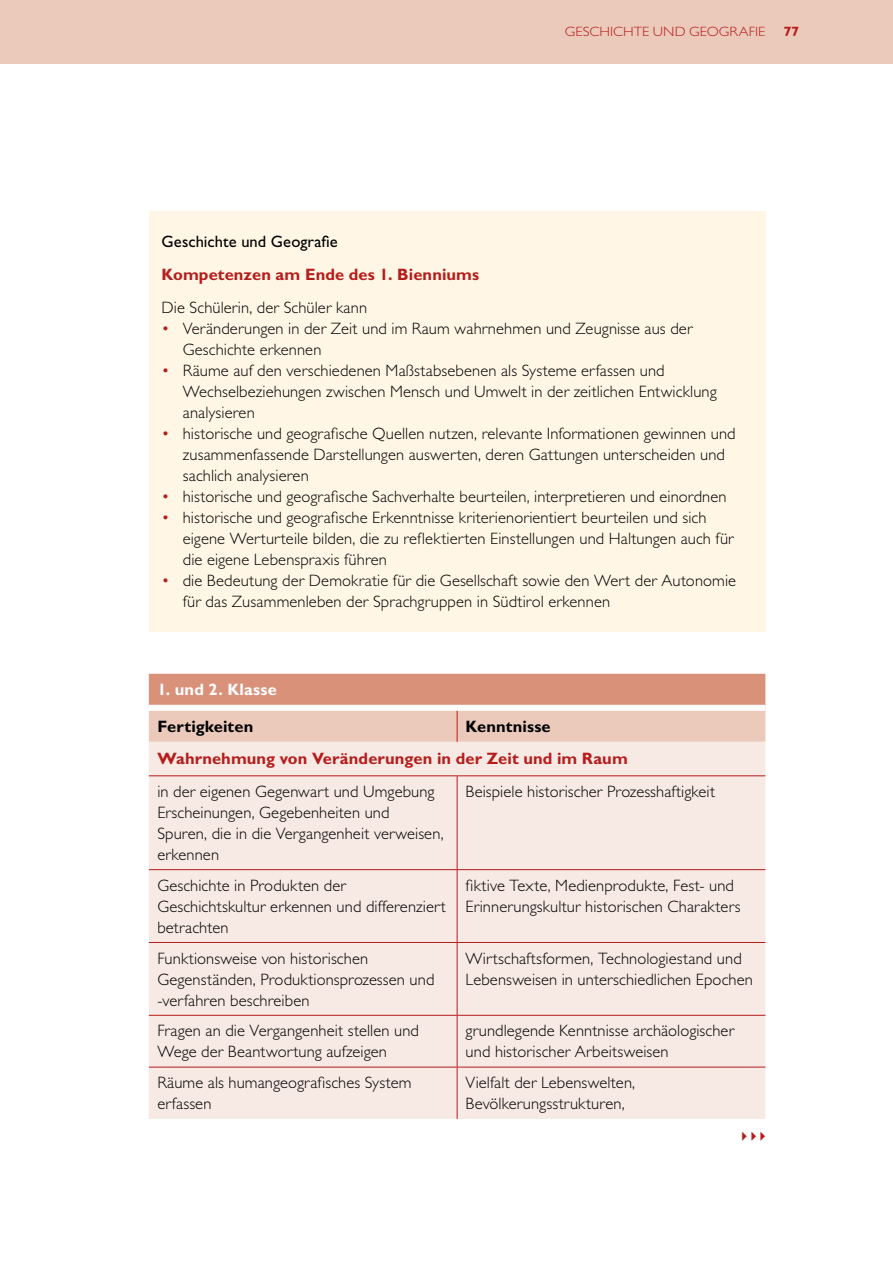
<style>
.page{position:relative;width:893px;height:1263px;background:#fff}
.page>*{position:absolute;margin:0;border:0;box-sizing:border-box;transform-origin:0 0}
.t1{font:300 16.5px/21px "Gill Sans Std";letter-spacing:.01em;color:#000}
.t2{font:700 16.5px "Gill Sans Std";letter-spacing:.005em;color:#b51d1c}
.t3{font:16.5px "Gill Sans Std";letter-spacing:.005em;color:#000}
.t4{font:700 16.5px "Gill Sans Std";letter-spacing:.005em;color:#000}
.t5{font:700 16.5px "Gill Sans Std";letter-spacing:.015em;color:#fff}
.t6{font:300 13.5px "Gill Sans Std";color:#b51d1c;scale:1.09 1}
.t7{font:700 13.5px "Gill Sans Std";color:#b51d1c;scale:1.09 1}
.s1{color:#b51d1c}
</style>
<div class="page">
<div style="left:0;top:0;width:893px;height:64px;background:#eccabb"></div>
<div style="left:149px;top:212px;width:616px;height:420px;background:#fff6e5"></div>
<svg style="left:149px;top:674px;width:616px;height:68px;background:#e2ae9b"></svg>
<div style="left:149px;top:742px;width:616px;height:377px;background:#f7e9e3"></div>
<div style="left:149px;top:705px;width:308px;height:6px;background:#fff"></div>
<div style="left:457px;top:705px;width:308px;height:6px;background:#fff"></div>
<hr style="left:457px;top:711px;width:1px;height:31px;background:#b51d1c">
<hr style="left:149px;top:775px;width:308px;height:1px;background:#b51d1c">
<hr style="left:457px;top:775px;width:308px;height:1px;background:#b51d1c">
<hr style="left:457px;top:776px;width:1px;height:93px;background:#b51d1c">
<hr style="left:149px;top:869px;width:308px;height:1px;background:#b51d1c">
<hr style="left:457px;top:869px;width:308px;height:1px;background:#b51d1c">
<hr style="left:457px;top:870px;width:1px;height:72px;background:#b51d1c">
<hr style="left:149px;top:942px;width:308px;height:1px;background:#b51d1c">
<hr style="left:457px;top:942px;width:308px;height:1px;background:#b51d1c">
<hr style="left:457px;top:943px;width:1px;height:72px;background:#b51d1c">
<hr style="left:149px;top:1015px;width:308px;height:1px;background:#b51d1c">
<hr style="left:457px;top:1015px;width:308px;height:1px;background:#b51d1c">
<hr style="left:457px;top:1016px;width:1px;height:51px;background:#b51d1c">
<hr style="left:149px;top:1067px;width:308px;height:1px;background:#b51d1c">
<hr style="left:457px;top:1067px;width:308px;height:1px;background:#b51d1c">
<hr style="left:457px;top:1067px;width:1px;height:52px;background:#b51d1c">
<p class="t6" style="left:565px;top:24px;width:185px">Geschichte u nd Geografie</p>
<p class="t7" style="left:783px;top:24px;width:16px">77</p>
<p class="t3" style="left:162px;top:232px;width:178px">Geschichte und Geografie</p>
<p class="t2" style="left:162px;top:265px;width:319px">Kompetenzen am Ende des 1. Bienniums</p>
<p class="t1" style="left:162px;top:297px;width:207px">Die Schülerin, der Schüler kann</p>
<p class="t1" style="left:183px;top:318px;width:511px;text-indent:-21px"><span class="s1">•</span> Veränderungen in der Zeit und im Raum wahrnehmen und Zeugnisse aus der<br>Geschichte erkennen</p>
<p class="t1" style="left:183px;top:360px;width:535px;text-indent:-21px"><span class="s1">•</span> Räume auf den verschiedenen M aßstabsebenen als Systeme erfassen und<br>Wechselbeziehungen zwischen M ensch und Umwelt in der zeitlichen Entwicklung analysieren</p>
<p class="t1" style="left:183px;top:423px;width:554px;text-indent:-21px"><span class="s1">•</span> historische und geografische Quellen nutzen, relevante I nformationen gewinnen und zusammenfassende Darstellungen auswerten, deren Gattungen unterscheiden und sachlich analysieren</p>
<p class="t1" style="left:162px;top:486px;width:566px"><span class="s1">•</span> historische und geografische Sachverhalte beurteilen, interpretieren und einordnen</p>
<p class="t1" style="left:183px;top:507px;width:552px;text-indent:-21px"><span class="s1">•</span> historische und geografische Erkenntnisse kriterienorientiert beurteilen und sich eigene Werturteile bilden, die zu reflektierten Einstellungen und Haltungen auch für die eigene Lebenspraxis führen</p>
<p class="t1" style="left:183px;top:570px;width:555px;text-indent:-21px"><span class="s1">•</span> die Bedeutung der Demokratie für die Gesellschaft sowie den Wert der Autonomie für das Zusammenleben der Sprachgruppen in Südtirol erkennen</p>
<p class="t5" style="left:157px;top:679px;width:121px">1. und 2. Klasse</p>
<p class="t4" style="left:157px;top:716px;width:97px">Fertigkeiten</p>
<p class="t4" style="left:466px;top:716px;width:87px">Kenntnisse</p>
<p class="t2" style="left:157px;top:749px;width:472px">Wahrnehmung von Veränderungen in der Zeit und im Raum</p>
<p class="t1" style="left:157px;top:781px;width:288px">in der eigenen Gegenwart und Umgebung<br>Erscheinungen, Gegebenheiten und<br>Spuren, die in die Vergangenheit verweisen, erkennen</p>
<p class="t1" style="left:466px;top:781px;width:251px">Beispiele historischer Prozesshaftigkeit</p>
<p class="t1" style="left:157px;top:875px;width:290px">Geschichte in Produkten der<br>Geschichtskultur erkennen und differenziert betrachten</p>
<p class="t1" style="left:466px;top:875px;width:276px">fiktive Texte, M edienprodukte, Fest- und<br>Erinnerungskultur historischen Charakters</p>
<p class="t1" style="left:157px;top:948px;width:279px">Funktionsweise von historischen<br>Gegenständen, Produktionsprozessen und -verfahren beschreiben</p>
<p class="t1" style="left:466px;top:948px;width:289px">Wirtschaftsformen, Technologiestand und<br>Lebensweisen in unterschiedlichen Epochen</p>
<p class="t1" style="left:157px;top:1020px;width:263px">Fragen an die Vergangenheit stellen und<br>Wege der Beantwortung aufzeigen</p>
<p class="t1" style="left:466px;top:1020px;width:270px">grundlegende Kenntnisse archäologischer und historischer Arbeitsweisen</p>
<p class="t1" style="left:157px;top:1072px;width:256px">Räume als humangeografisches System erfassen</p>
<p class="t1" style="left:466px;top:1072px;width:171px">Vielfalt der Lebenswelten,<br>Bevölkerungsstrukturen,</p>
</div>
